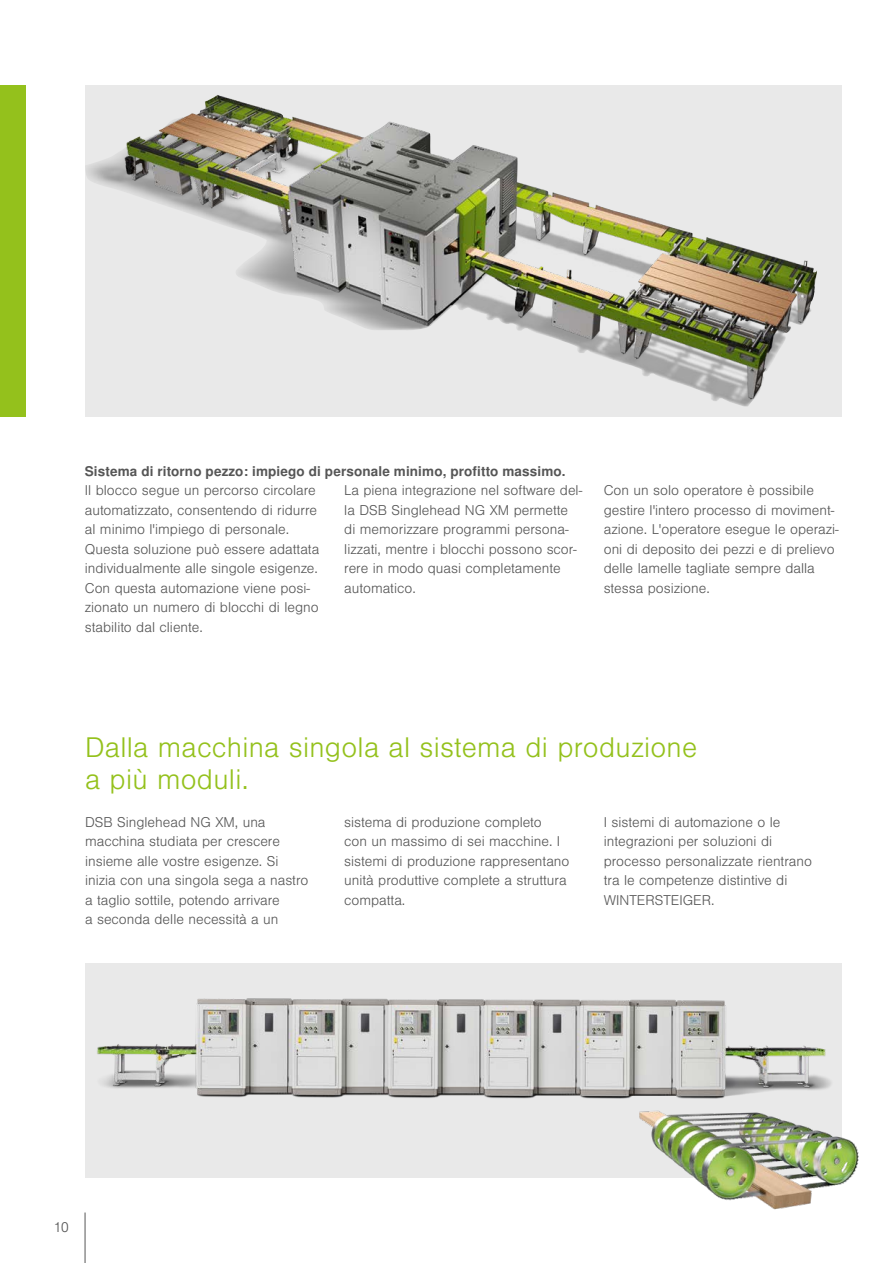
<style>
.page{position:relative;width:893px;height:1263px;background:#fff}
.page>*{position:absolute;margin:0;border:0;box-sizing:border-box;transform-origin:0 0}
.t1{font:300 27px/31.5px "Nimbus San LOT";letter-spacing:.01em;color:#94c11c}
.t2{font:300 13.5px/19.5px "Nimbus San LOT";color:#565656}
.t3{font:700 13.5px "Nimbus San LOT";letter-spacing:.01em;color:#565656}
</style>
<div class="page">
<hr style="left:85px;top:1212px;width:1px;height:51px;background:#565656">
<div style="left:85px;top:85px;width:757px;height:332px;background:#e9e9e9"></div>
<div style="left:85px;top:963px;width:757px;height:215px;background:#e9e9e9"></div>
<img style="left:645px;top:1122px;width:214px;height:88px">
<img style="left:86px;top:95px;width:731px;height:311px">
<img style="left:97px;top:998px;width:734px;height:124px">
<div style="left:0;top:85px;width:26px;height:332px;background:#94c11c"></div>
<p class="t3" style="left:85px;top:463px;width:482px">Sistema di ritorno pezzo: impiego di personale minimo, profitto massimo.</p>
<p class="t2" style="left:85px;top:481px;width:236px">Il blocco segue un percorso circolare automatizzato, consentendo di ridurre al minimo l'impiego di personale.<br>Questa soluzione può essere adattata individualmente alle singole esigenze.<br>Con questa automazione viene posi&shy;zionato un numero di blocchi di legno stabilito dal cliente.</p>
<p class="t2" style="left:344px;top:481px;width:239px">La piena integrazione nel software del&shy;la DSB Singlehead NG XM permette di memorizzare programmi persona&shy;lizzati, mentre i blocchi possono scor&shy;rere in modo quasi completamente automatico.</p>
<p class="t2" style="left:604px;top:481px;width:236px">Con un solo operatore è possibile gestire l'intero processo di moviment&shy;azione. L'operatore esegue le operazi&shy;oni di deposito dei pezzi e di prelievo delle lamelle tagliate sempre dalla stessa posizione.</p>
<h1 class="t1" style="left:85px;top:732px;width:614px">Dalla macchina singola al sistema di produzione a più moduli.</h1>
<p class="t2" style="left:85px;top:812px;width:225px">DSB Singlehead NG XM, una macchina studiata per crescere insieme alle vostre esigenze. Si inizia con una singola sega a nastro a taglio sottile, potendo arrivare<br>a seconda delle necessità a un</p>
<p class="t2" style="left:344px;top:812px;width:227px">sistema di produzione completo<br>con un massimo di sei macchine. I sistemi di produzione rappresentano unità produttive complete a struttura compatta.</p>
<p class="t2" style="left:604px;top:813px;width:210px">I sistemi di automazione o le integrazioni per soluzioni di processo personalizzate rientrano tra le competenze distintive di<br>WINTERSTEIGER.</p>
<p class="t2" style="left:54px;top:1218px;width:17px">10</p>
</div>
